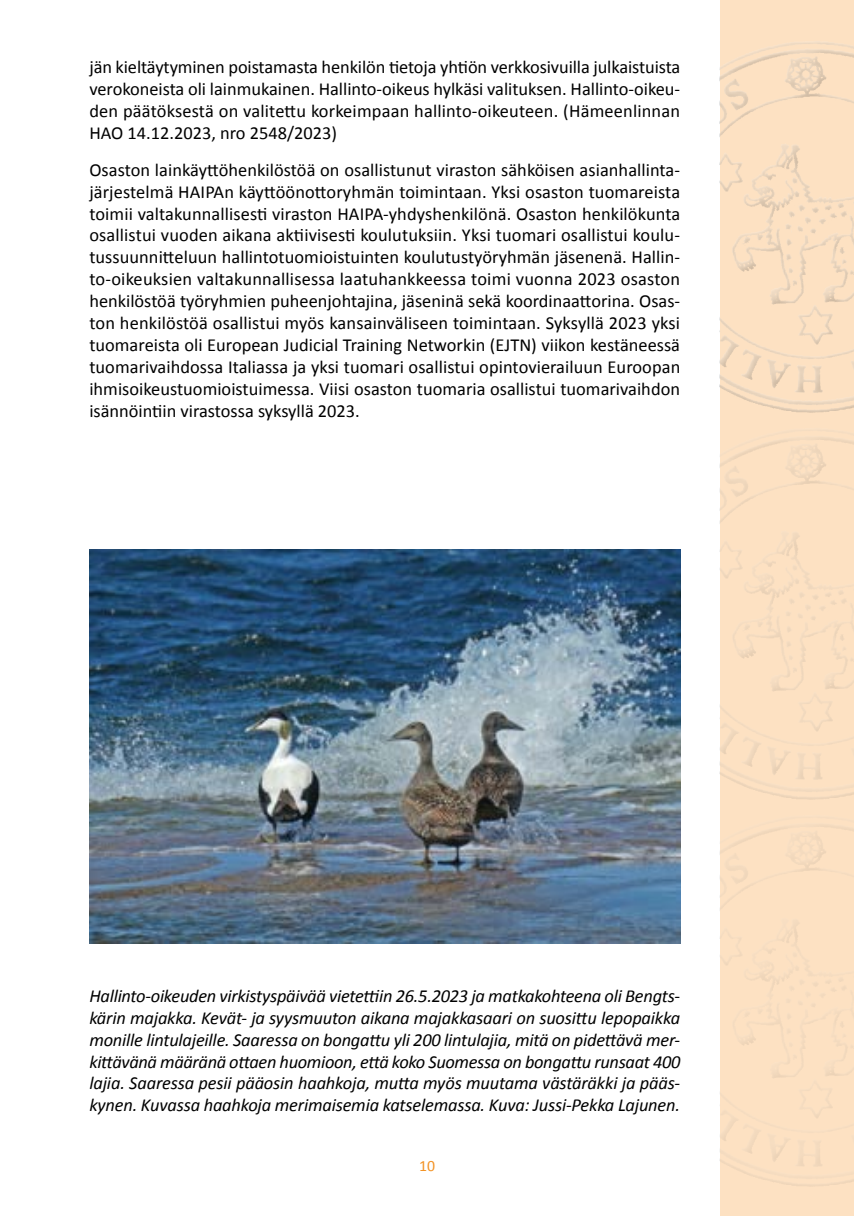
<style>
.page{position:relative;width:854px;height:1216px;background:#fff}
.page>*{position:absolute;margin:0;border:0;box-sizing:border-box;transform-origin:0 0}
.Teksti_suomi{font:18.38px/21.9px "Calibri";color:#000;text-align:justify}
.Teksti_suomi-2{font:italic 18.38px/21.9px "Calibri";letter-spacing:-.01em;color:#000;text-align:justify}
.t1{font:15.75px "Calibri";color:#f39325}
</style>
<div class="page">
<div style="left:719px;top:0;width:134px;height:1215px;background:#fde1c2"></div>
<div style="left:719px;top:50px;width:134px;height:367px;background:#000;opacity:.75"></div>
<div style="left:719px;top:416px;width:134px;height:374px;background:#fde1c2"></div>
<img style="left:89px;top:549px;width:591px;height:394px">
<p class="Teksti_suomi" style="left:89px;top:56px;width:592px">jän kieltäytyminen poistamasta henkilön tietoja yhtiön verkkosivuilla julkaistuista verokoneista oli lainmukainen. Hallinto-oikeus hylkäsi valituksen. Hallinto-oikeu&shy;den päätöksestä on valitettu korkeimpaan hallinto-oikeuteen. (Hämeenlinnan HAO 14.12.2023, nro 2548/2023)</p>
<p class="Teksti_suomi" style="left:89px;top:159px;width:592px">Osaston lainkäyttöhenkilöstöä on osallistunut viraston sähköisen asianhallinta&shy;järjestelmä HAIPAn käyttöönottoryhmän toimintaan. Yksi osaston tuomareista toimii valtakunnallisesti viraston HAIPA-yhdyshenkilönä. Osaston henkilökunta osallistui vuoden aikana aktiivisesti koulutuksiin. Yksi tuomari osallistui koulu&shy;tussuunnitteluun hallintotuomioistuinten koulutustyöryhmän jäsenenä. Hallin&shy;to-oikeuksien valtakunnallisessa laatuhankkeessa toimi vuonna 2023 osaston henkilöstöä työryhmien puheenjohtajina, jäseninä sekä koordinaattorina. Osas&shy;ton henkilöstöä osallistui myös kansainväliseen toimintaan. Syksyllä 2023 yksi tuomareista oli European Judicial Training Networkin (EJTN) viikon kestäneessä tuomarivaihdossa Italiassa ja yksi tuomari osallistui opintovierailuun Euroopan ihmisoikeustuomioistuimessa. Viisi osaston tuomaria osallistui tuomarivaihdon isännöintiin virastossa syksyllä 2023.</p>
<p class="Teksti_suomi-2" style="left:89px;top:983px;width:592px">Hallinto-oikeuden virkistyspäivää vietettiin 26.5.2023 ja matkakohteena oli Bengts&shy;kärin majakka. Kevät- ja syysmuuton aikana majakkasaari on suosittu lepopaikka monille lintulajeille. Saaressa on bongattu yli 200 lintulajia, mitä on pidettävä mer&shy;kittävänä määränä ottaen huomioon, että koko Suomessa on bongattu runsaat 400 lajia. Saaressa pesii pääosin haahkoja, mutta myös muutama västäräkki ja pääs&shy;kynen. Kuvassa haahkoja merimaisemia katselemassa. Kuva: Jussi-Pekka Lajunen.</p>
<p class="t1" style="left:419px;top:1156px;width:17px">10</p>
</div>
